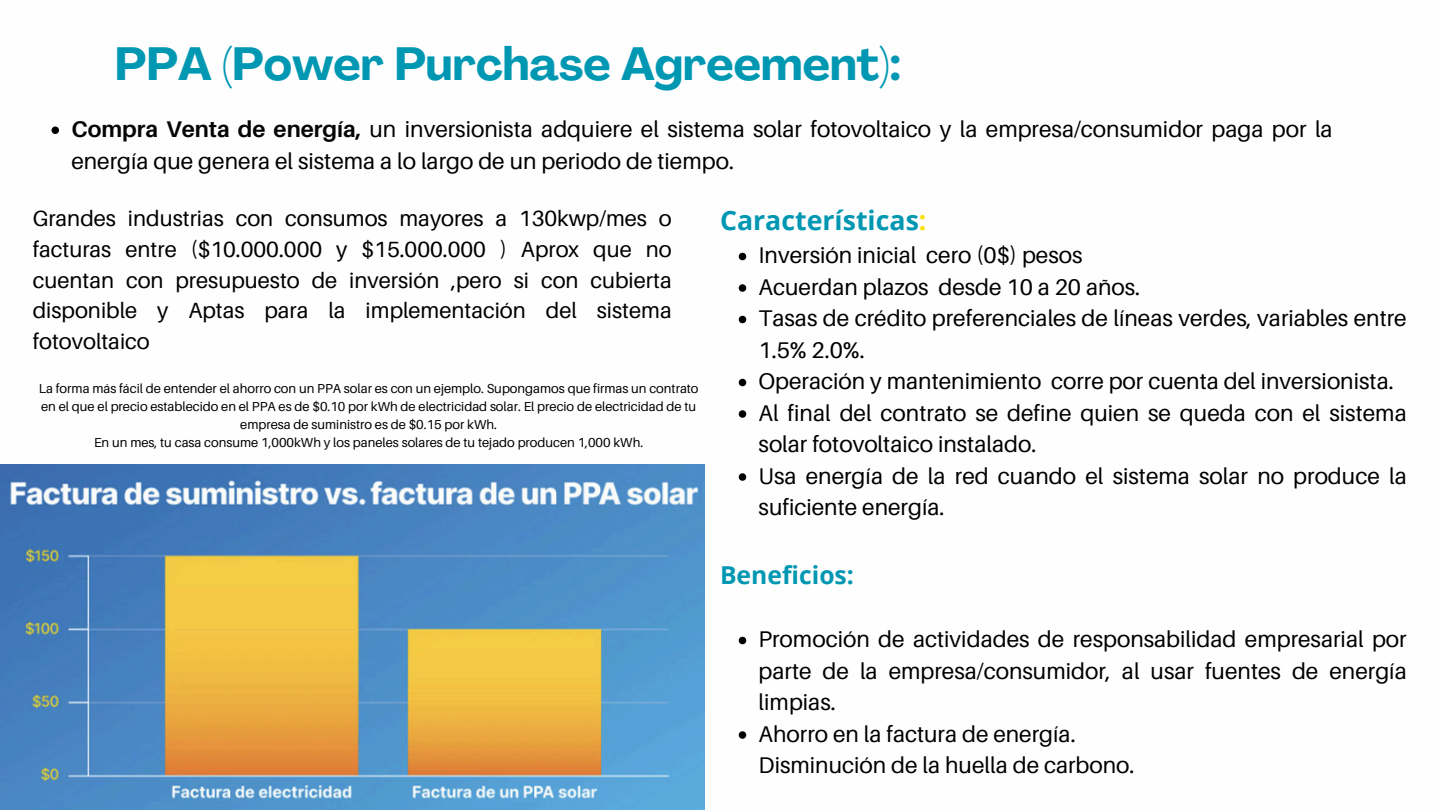
<style>
.page{position:relative;width:1440px;height:810px;background:#fff}
.page>*{position:absolute;margin:0;border:0;box-sizing:border-box;transform-origin:0 0}
.t1{font:700 46px "Agrandir";color:#0097b2}
.t2{font:700 26.7px "Open Sans";color:#0097b2}
.t3{font:700 24.7px "Open Sans";color:#0097b2}
.t4{font:22.7px/31.5px "Aileron";color:#000}
.t5{font:22px/30.8px "Aileron";color:#000;text-align:justify}
.t6{font:13px/18px "Aileron";color:#000;text-align:center}
.s1{font-weight:700;color:#040506}
.s2{color:#fae203}
</style>
<div class="page">
<img style="left:0;top:464px;width:704px;height:346px">
<svg style="left:52px;top:127px;width:7px;height:7px"></svg>
<svg style="left:739px;top:253px;width:7px;height:7px"></svg>
<svg style="left:739px;top:284px;width:7px;height:8px"></svg>
<svg style="left:739px;top:316px;width:7px;height:7px"></svg>
<svg style="left:739px;top:379px;width:7px;height:7px"></svg>
<svg style="left:739px;top:410px;width:7px;height:8px"></svg>
<svg style="left:739px;top:473px;width:7px;height:8px"></svg>
<svg style="left:739px;top:637px;width:7px;height:7px"></svg>
<svg style="left:739px;top:731px;width:7px;height:8px"></svg>
<p class="t1" style="left:115px;top:46px;width:788px">PPA (Power Purchase Agreement):</p>
<p class="t4" style="left:71px;top:113px;width:1263px"><span class="s1">Compra Venta de energía,</span> un inversionista adquiere el sistema solar fotovoltaico y la empresa/consumidor paga por la energía que genera el sistema a lo largo de un periodo de tiempo.</p>
<h3 class="t2" style="left:720px;top:202px;width:208px">Características<span class="s2">:</span></h3>
<h2 class="t4" style="left:759px;top:239px;width:325px">Inversión inicial cero (0$) pesos</h2>
<p class="t4" style="left:759px;top:271px;width:383px">Acuerdan plazos desde 10 a 20 años.</p>
<p class="t4" style="left:759px;top:302px;width:650px">Tasas de crédito preferenciales de líneas verdes, variables entre<br>1.5% 2.0%.</p>
<p class="t4" style="left:759px;top:365px;width:637px">Operación y mantenimiento corre por cuenta del inversionista.</p>
<p class="t4" style="left:759px;top:397px;width:650px">Al final del contrato se define quien se queda con el sistema solar fotovoltaico instalado.</p>
<p class="t4" style="left:759px;top:460px;width:650px">Usa energía de la red cuando el sistema solar no produce la suficiente energía.</p>
<p class="t5" style="left:33px;top:203px;width:641px">Grandes industrias con consumos mayores a 130kwp/mes o facturas entre ($10.000.000 y $15.000.000 ) Aprox que no cuentan con presupuesto de inversión ,pero si con cubierta disponible y Aptas para la implementación del sistema fotovoltaico</p>
<p class="t6" style="left:39px;top:379px;width:661px">La forma más fácil de entender el ahorro con un PPA solar es con un ejemplo. Supongamos que firmas un contrato en el que el precio establecido en el PPA es de $0.10 por kWh de electricidad solar. El precio de electricidad de tu empresa de suministro es de $0.15 por kWh.</p>
<p class="t6" style="left:94px;top:433px;width:551px">En un mes, tu casa consume 1,000kWh y los paneles solares de tu tejado producen 1,000 kWh.</p>
<p class="t3" style="left:720px;top:557px;width:135px">Beneficios:</p>
<h2 class="t4" style="left:759px;top:623px;width:650px;text-align:justify">Promoción de actividades de responsabilidad empresarial por parte de la empresa/consumidor, al usar fuentes de energía limpias.</h2>
<p class="t4" style="left:759px;top:718px;width:319px">Ahorro en la factura de energía.</p>
<p class="t4" style="left:759px;top:749px;width:377px">Disminución de la huella de carbono.</p>
</div>
